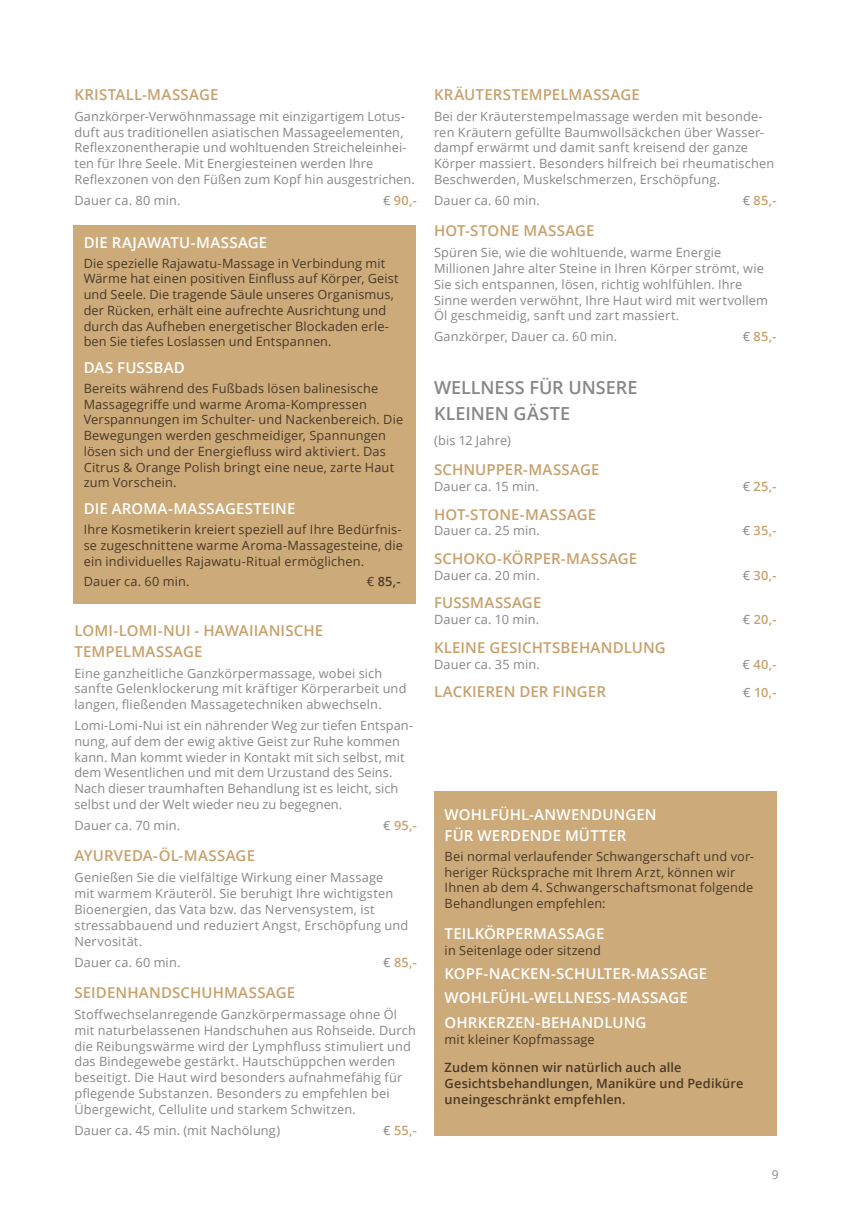
<style>
.page{position:relative;width:851px;height:1221px;background:#fff}
.page>*{position:absolute;margin:0;border:0;box-sizing:border-box;transform-origin:0 0}
.t1{font:600 18px/26.2px "Open Sans";color:#868786}
.t2{font:600 15px/21px "Open Sans";letter-spacing:.01em;color:#c7a16c}
.t3{font:600 15px/24.3px "Open Sans";letter-spacing:.005em;color:#fff}
.t4{font:12.75px/15.8px "Open Sans";letter-spacing:.01em;color:#868786}
.t5{font:12.75px/15.8px "Open Sans";letter-spacing:.01em;color:#493926}
.t6{font:600 12.75px/15.8px "Open Sans";letter-spacing:.01em;color:#493926}
.t7{font:600 12.75px "Open Sans";letter-spacing:.025em;color:#c7a16c}
.t8{font:12px "Open Sans";color:#868786}
.s1{font-weight:400;color:#868786}
.s2{font-weight:400}
</style>
<div class="page">
<div style="left:73px;top:225px;width:342px;height:379px;background:#cdaa7a"></div>
<div style="left:434px;top:791px;width:342px;height:344px;background:#cdaa7a"></div>
<p class="t2" style="left:74px;top:83px;width:145px">KRISTALL-MASSAGE</p>
<p class="t4" style="left:74px;top:108px;width:342px">Ganzkörper-Verwöhnmassage mit einzigartigem Lotus&shy;duft aus traditionellen asiatischen Massageelementen, Reflexzonentherapie und wohltuenden Streicheleinhei&shy;ten für Ihre Seele. Mit Energiesteinen werden Ihre Reflexzonen von den Füßen zum Kopf hin ausgestrichen.</p>
<p class="t4" style="left:74px;top:192px;width:107px">Dauer ca. 80 min.</p>
<p class="t7" style="left:383px;top:191px;width:35px"><span class="s1">€</span> 90,-</p>
<p class="t3" style="left:84px;top:230px;width:185px">DIE RAJAWATU-MASSAGE</p>
<p class="t5" style="left:84px;top:255px;width:316px">Die spezielle Rajawatu-Massage in Verbindung mit Wärme hat einen positiven Einfluss auf Körper, Geist und Seele. Die tragende Säule unseres Organismus, der Rücken, erhält eine aufrechte Ausrichtung und durch das Aufheben energetischer Blockaden erle&shy;ben Sie tiefes Loslassen und Entspannen.</p>
<p class="t3" style="left:84px;top:355px;width:103px">DAS FUSSBAD</p>
<p class="t5" style="left:84px;top:380px;width:321px">Bereits während des Fußbads lösen balinesische Massagegriffe und warme Aroma-Kompressen Verspannungen im Schulter- und Nackenbereich. Die Bewegungen werden geschmeidiger, Spannungen lösen sich und der Energiefluss wird aktiviert. Das Citrus &amp; Orange Polish bringt eine neue, zarte Haut zum Vorschein.</p>
<p class="t3" style="left:84px;top:496px;width:213px">DIE AROMA-MASSAGESTEINE</p>
<p class="t5" style="left:84px;top:521px;width:321px;text-align:justify">Ihre Kosmetikerin kreiert speziell auf Ihre Bedürfnis&shy;se zugeschnittene warme Aroma-Massagesteine, die ein individuelles Rajawatu-Ritual ermöglichen.</p>
<p class="t5" style="left:84px;top:572px;width:107px">Dauer ca. 60 min.</p>
<p class="t6" style="left:367px;top:572px;width:35px"><span class="s2">€</span> 85,-</p>
<p class="t2" style="left:74px;top:619px;width:250px">LOMI-LOMI-NUI - HAWAIIANISCHE<br>TEMPELMASSAGE</p>
<p class="t4" style="left:74px;top:664px;width:333px">Eine ganzheitliche Ganzkörpermassage, wobei sich sanfte Gelenklockerung mit kräftiger Körperarbeit und langen, fließenden Massagetechniken abwechseln.</p>
<p class="t4" style="left:74px;top:717px;width:340px">Lomi-Lomi-Nui ist ein nährender Weg zur tiefen Entspan&shy;nung, auf dem der ewig aktive Geist zur Ruhe kommen kann. Man kommt wieder in Kontakt mit sich selbst, mit dem Wesentlichen und mit dem Urzustand des Seins.<br>Nach dieser traumhaften Behandlung ist es leicht, sich selbst und der Welt wieder neu zu begegnen.</p>
<p class="t4" style="left:74px;top:817px;width:107px">Dauer ca. 70 min.</p>
<p class="t7" style="left:383px;top:816px;width:35px"><span class="s1">€</span> 95,-</p>
<p class="t2" style="left:74px;top:845px;width:182px">AYURVEDA-ÖL-MASSAGE</p>
<p class="t4" style="left:74px;top:869px;width:335px">Genießen Sie die vielfältige Wirkung einer Massage<br>mit warmem Kräuteröl. Sie beruhigt Ihre wichtigsten Bioenergien, das Vata bzw. das Nervensystem, ist stressabbauend und reduziert Angst, Erschöpfung und Nervosität.</p>
<p class="t4" style="left:74px;top:953px;width:107px">Dauer ca. 60 min.</p>
<p class="t7" style="left:383px;top:953px;width:35px"><span class="s1">€</span> 85,-</p>
<p class="t2" style="left:74px;top:981px;width:222px">SEIDENHANDSCHUHMASSAGE</p>
<p class="t4" style="left:74px;top:1006px;width:343px">Stoffwechselanregende Ganzkörpermassage ohne Öl mit naturbelassenen Handschuhen aus Rohseide. Durch die Reibungswärme wird der Lymphfluss stimuliert und das Bindegewebe gestärkt. Hautschüppchen werden beseitigt. Die Haut wird besonders aufnahmefähig für pflegende Substanzen. Besonders zu empfehlen bei Übergewicht, Cellulite und starkem Schwitzen.</p>
<p class="t4" style="left:74px;top:1121px;width:207px">Dauer ca. 45 min. (mit Nachölung)</p>
<p class="t7" style="left:383px;top:1121px;width:35px"><span class="s1">€</span> 55,-</p>
<p class="t2" style="left:434px;top:83px;width:207px">KRÄUTERSTEMPELMASSAGE</p>
<p class="t4" style="left:434px;top:108px;width:342px">Bei der Kräuterstempelmassage werden mit besonde&shy;ren Kräutern gefüllte Baumwollsäckchen über Wasser&shy;dampf erwärmt und damit sanft kreisend der ganze Körper massiert. Besonders hilfreich bei rheumatischen Beschwerden, Muskelschmerzen, Erschöpfung.</p>
<p class="t4" style="left:434px;top:192px;width:107px">Dauer ca. 60 min.</p>
<p class="t7" style="left:742px;top:191px;width:35px"><span class="s1">€</span> 85,-</p>
<p class="t2" style="left:434px;top:220px;width:162px">HOT-STONE MASSAGE</p>
<p class="t4" style="left:434px;top:244px;width:335px">Spüren Sie, wie die wohltuende, warme Energie Millionen Jahre alter Steine in Ihren Körper strömt, wie Sie sich entspannen, lösen, richtig wohlfühlen. Ihre Sinne werden verwöhnt, Ihre Haut wird mit wertvollem Öl geschmeidig, sanft und zart massiert.</p>
<p class="t4" style="left:434px;top:328px;width:184px">Ganzkörper, Dauer ca. 60 min.</p>
<p class="t7" style="left:742px;top:328px;width:35px"><span class="s1">€</span> 85,-</p>
<h1 class="t1" style="left:434px;top:374px;width:205px">WELLNESS FÜR UNSERE<br>KLEINEN GÄSTE</h1>
<p class="t4" style="left:434px;top:431px;width:78px">(bis 12 Jahre)</p>
<p class="t2" style="left:434px;top:459px;width:167px">SCHNUPPER-MASSAGE</p>
<p class="t4" style="left:434px;top:478px;width:106px">Dauer ca. 15 min.</p>
<p class="t7" style="left:742px;top:477px;width:35px"><span class="s1">€</span> 25,-</p>
<p class="t2" style="left:434px;top:503px;width:164px">HOT-STONE-MASSAGE</p>
<p class="t4" style="left:434px;top:522px;width:107px">Dauer ca. 25 min.</p>
<p class="t7" style="left:742px;top:522px;width:35px"><span class="s1">€</span> 35,-</p>
<p class="t2" style="left:434px;top:548px;width:205px">SCHOKO-KÖRPER-MASSAGE</p>
<p class="t4" style="left:434px;top:567px;width:107px">Dauer ca. 20 min.</p>
<p class="t7" style="left:742px;top:566px;width:35px"><span class="s1">€</span> 30,-</p>
<p class="t2" style="left:434px;top:592px;width:109px">FUSSMASSAGE</p>
<p class="t4" style="left:434px;top:611px;width:107px">Dauer ca. 10 min.</p>
<p class="t7" style="left:742px;top:611px;width:35px"><span class="s1">€</span> 20,-</p>
<p class="t2" style="left:434px;top:636px;width:233px">KLEINE GESICHTSBEHANDLUNG</p>
<p class="t4" style="left:434px;top:655px;width:107px">Dauer ca. 35 min.</p>
<p class="t7" style="left:742px;top:655px;width:35px"><span class="s1">€</span> 40,-</p>
<p class="t2" style="left:434px;top:681px;width:173px">LACKIEREN DER FINGER</p>
<p class="t7" style="left:743px;top:684px;width:35px"><span class="s1">€</span> 10,-</p>
<p class="t3" style="left:444px;top:803px;width:213px;line-height:21px">WOHLFÜHL-ANWENDUNGEN<br>FÜR WERDENDE MÜTTER</p>
<p class="t5" style="left:444px;top:848px;width:311px">Bei normal verlaufender Schwangerschaft und vor&shy;heriger Rücksprache mit Ihrem Arzt, können wir Ihnen ab dem 4. Schwangerschaftsmonat folgende Behandlungen empfehlen:</p>
<p class="t3" style="left:444px;top:920px;width:161px">TEILKÖRPERMASSAGE</p>
<p class="t5" style="left:444px;top:941px;width:158px">in Seitenlage oder sitzend</p>
<p class="t3" style="left:444px;top:961px;width:264px">KOPF-NACKEN-SCHULTER-MASSAGE<br>WOHLFÜHL-WELLNESS-MASSAGE<br>OHRKERZEN-BEHANDLUNG</p>
<p class="t5" style="left:444px;top:1030px;width:152px">mit kleiner Kopfmassage</p>
<p class="t6" style="left:444px;top:1059px;width:300px">Zudem können wir natürlich auch alle<br>Gesichtsbehandlungen, Maniküre und Pediküre uneingeschränkt empfehlen.</p>
<p class="t8" style="left:771px;top:1166px;width:8px">9</p>
</div>
